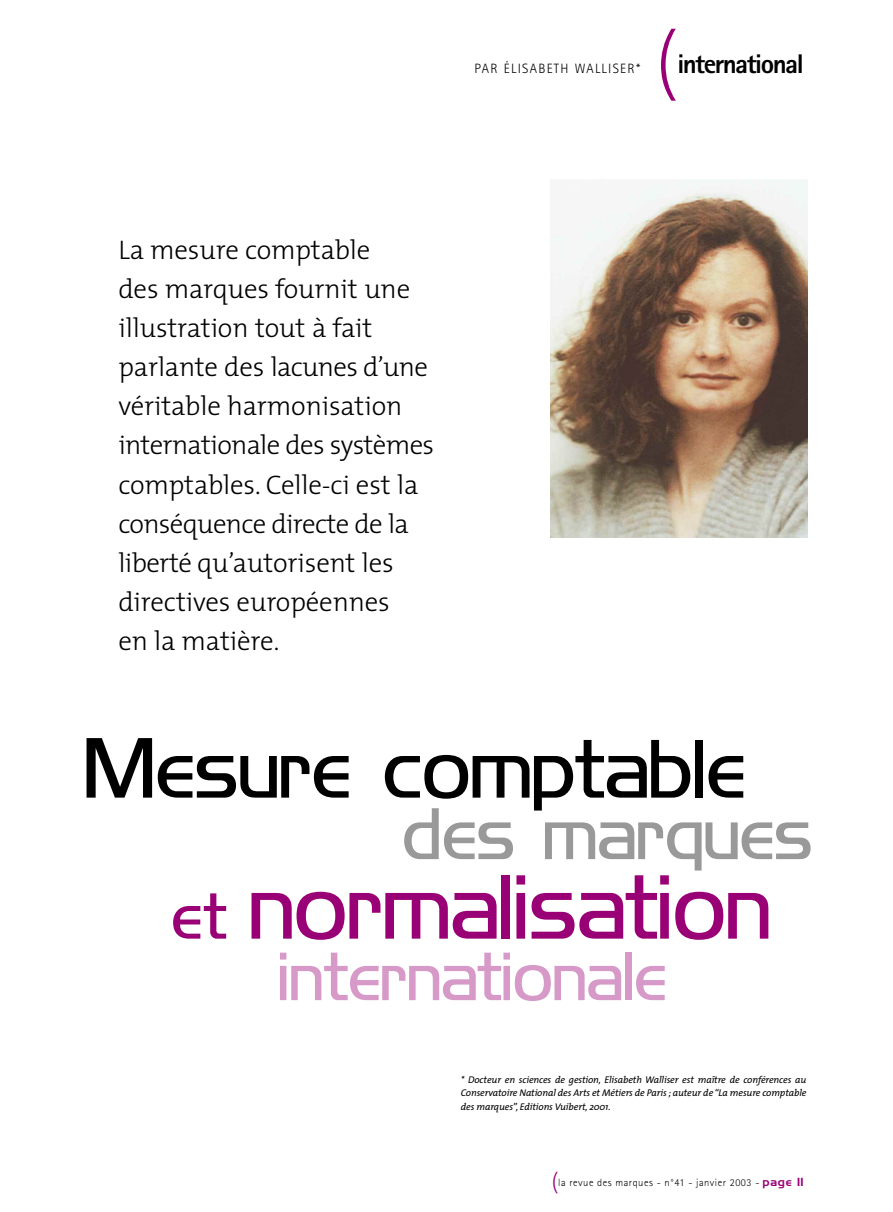
<style>
.page{position:relative;width:893px;height:1212px;background:#fff}
.page>*{position:absolute;margin:0;border:0;box-sizing:border-box;transform-origin:0 0}
.t1{font:84px "Hancock Park Light Laser";color:#9a0076}
.t2{font:76.5px "Hancock Park Light Laser";color:#000}
.t3{font:300 75px "The Mix";color:#9a0076}
.t4{font:67.5px "Hancock Park Light Laser";color:#999}
.t5{font:63px "Hancock Park Light Laser";color:#d699c8}
.t6{font:300 27px/39px "The Mix";letter-spacing:-.005em;color:#000}
.t7{font:800 27px "Rotis Sans Serif";letter-spacing:-.055em;color:#000}
.t8{font:300 13.5px "Rotis Sans Serif";letter-spacing:.095em;color:#000}
.t9{font:300 10.5px "Rotis Sans Serif";letter-spacing:.05em;color:#000}
.t10{font:italic 9.75px/13.5px "The Mix";letter-spacing:-.01em;color:#000;text-align:justify}
.s1{font-size:60px}
.s2{font-family:"The Mix";font-size:22.5px;color:#9a0076}
.s3{font-family:"Hancock Park Laser";font-weight:400;color:#9a0076}
</style>
<div class="page">
<img style="left:550px;top:180px;width:258px;height:357px">
<h3 class="t3" style="left:655px;top:36px;width:24px">(</h3>
<p class="t8" style="left:474px;top:63px;width:167px">PAR ÉLISABETH WALLISER*</p>
<p class="t7" style="left:677px;top:54px;width:128px">international</p>
<p class="t6" style="left:118px;top:234px;width:317px">La mesure comptable<br>des marques fournit une illustration tout à fait parlante des lacunes d’une véritable harmonisation internationale des systèmes comptables. Celle-ci est la conséquence directe de la liberté qu’autorisent les directives européennes<br>en la matière.</p>
<h2 class="t2" style="left:87px;top:726px;width:663px">Mesure comptable</h2>
<h3 class="t4" style="left:404px;top:796px;width:412px">des marques</h3>
<h1 class="t1" style="left:173px;top:860px;width:602px"><span class="s1">et</span> normalisation</h1>
<h3 class="t5" style="left:280px;top:941px;width:390px">internationale</h3>
<p class="t10" style="left:461px;top:1074px;width:347px">* Docteur en sciences de gestion, Elisabeth Walliser est maître de conférences au Conservatoire National des Arts et Métiers de Paris ; auteur de “La mesure comptable des marques”, Editions Vuibert, 2001.</p>
<p class="t9" style="left:551px;top:1179px;width:254px"><span class="s2">(</span>la revue des marques - n°41 - janvier 2003 - <span class="s3">page 11</span></p>
</div>
